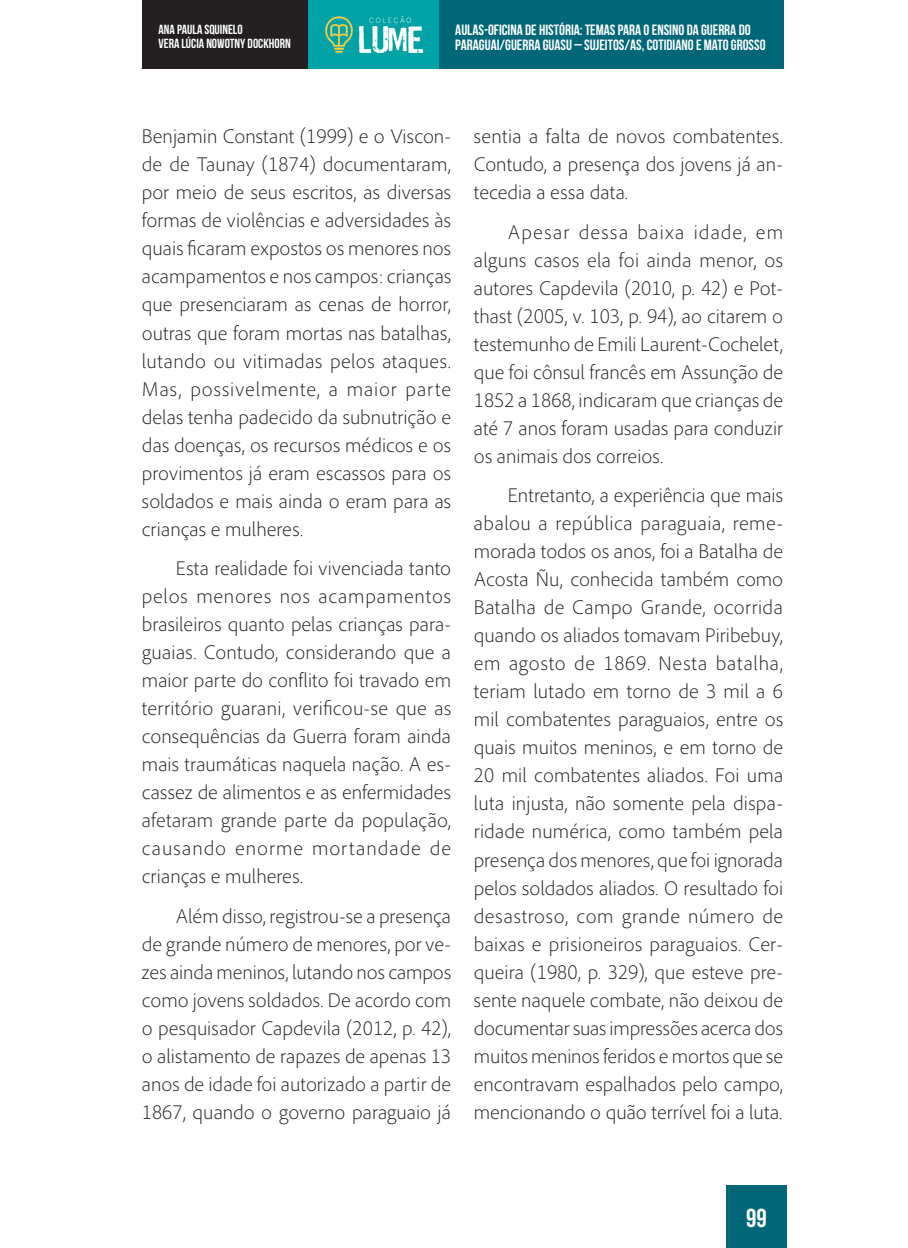
<style>
.page{position:relative;width:908px;height:1248px;background:#fff}
.page>*{position:absolute;margin:0;border:0;box-sizing:border-box;transform-origin:0 0}
.t1{font:700 26px "Bebas Neue";color:#fff}
.t2{font:300 20px/28px "Adobe Clean";letter-spacing:.005em;color:#231f20;text-align:justify}
.t3{font:700 14.8px/14.8px "Bebas Neue";color:#fff}
.t4{font:13.2px/13.2px "Bebas Neue";color:#fff}
</style>
<div class="page">
<div style="left:142px;top:0;width:167px;height:68px;background:#231f20"></div>
<div style="left:308px;top:0;width:167px;height:68px;background:#00a2a5"></div>
<div style="left:439px;top:0;width:344px;height:68px;background:#006779"></div>
<img style="left:325px;top:17px;width:97px;height:35px">
<div style="left:726px;top:1185px;width:60px;height:62px;background:#006779"></div>
<p class="t4" style="left:158px;top:23px;width:134px">ANA PAULA SQUINELO<br>VERA LÚCIA NOWOTNY DOCKHORN</p>
<p class="t3" style="left:455px;top:23px;width:312px">AULAS-OFICINA DE HISTÓRIA: TEMAS PARA O ENSINO DA GUERRA DO<br>PARAGUAI/GUERRA GUASU – SUJEITOS/AS, COTIDIANO E MATO GROSSO</p>
<p class="t2" style="left:142px;top:122px;width:311px">Benjamin Constant (1999) e o Viscon&shy;de de Taunay (1874) documentaram, por meio de seus escritos, as diversas formas de violências e adversidades às quais ficaram expostos os menores nos acampamentos e nos campos: crianças que presenciaram as cenas de horror, outras que foram mortas nas batalhas, lutando ou vitimadas pelos ataques.<br>Mas, possivelmente, a maior parte delas tenha padecido da subnutrição e das doenças, os recursos médicos e os provimentos já eram escassos para os soldados e mais ainda o eram para as crianças e mulheres.</p>
<p class="t2" style="left:142px;top:554px;width:311px;text-indent:34px">Esta realidade foi vivenciada tanto pelos menores nos acampamentos brasileiros quanto pelas crianças para&shy;guaias. Contudo, considerando que a maior parte do conflito foi travado em território guarani, verificou-se que as consequências da Guerra foram ainda mais traumáticas naquela nação. A es&shy;cassez de alimentos e as enfermidades afetaram grande parte da população, causando enorme mortandade de crianças e mulheres.</p>
<p class="t2" style="left:142px;top:901px;width:311px;text-indent:34px">Além disso, registrou-se a presença de grande número de menores, por ve&shy;zes ainda meninos, lutando nos campos como jovens soldados. De acordo com o pesquisador Capdevila (2012, p. 42), o alistamento de rapazes de apenas 13 anos de idade foi autorizado a partir de 1867, quando o governo paraguaio já</p>
<p class="t2" style="left:473px;top:122px;width:310px">sentia a falta de novos combatentes.<br>Contudo, a presença dos jovens já an&shy;tecedia a essa data.</p>
<p class="t2" style="left:473px;top:218px;width:311px;text-indent:34px">Apesar dessa baixa idade, em alguns casos ela foi ainda menor, os autores Capdevila (2010, p. 42) e Pot&shy;thast (2005, v. 103, p. 94), ao citarem o testemunho de Emili Laurent-Cochelet, que foi cônsul francês em Assunção de 1852 a 1868, indicaram que crianças de até 7 anos foram usadas para conduzir os animais dos correios.</p>
<p class="t2" style="left:473px;top:481px;width:311px;text-indent:34px">Entretanto, a experiência que mais abalou a república paraguaia, reme&shy;morada todos os anos, foi a Batalha de Acosta Ñu, conhecida também como Batalha de Campo Grande, ocorrida quando os aliados tomavam Piribebuy, em agosto de 1869. Nesta batalha, teriam lutado em torno de 3 mil a 6 mil combatentes paraguaios, entre os quais muitos meninos, e em torno de 20 mil combatentes aliados. Foi uma luta injusta, não somente pela dispa&shy;ridade numérica, como também pela presença dos menores, que foi ignorada pelos soldados aliados. O resultado foi desastroso, com grande número de baixas e prisioneiros paraguaios. Cer&shy;queira (1980, p. 329), que esteve pre&shy;sente naquele combate, não deixou de documentar suas impressões acerca dos muitos meninos feridos e mortos que se encontravam espalhados pelo campo, mencionando o quão terrível foi a luta.</p>
<h1 class="t1" style="left:745px;top:1203px;width:22px">99</h1>
</div>
